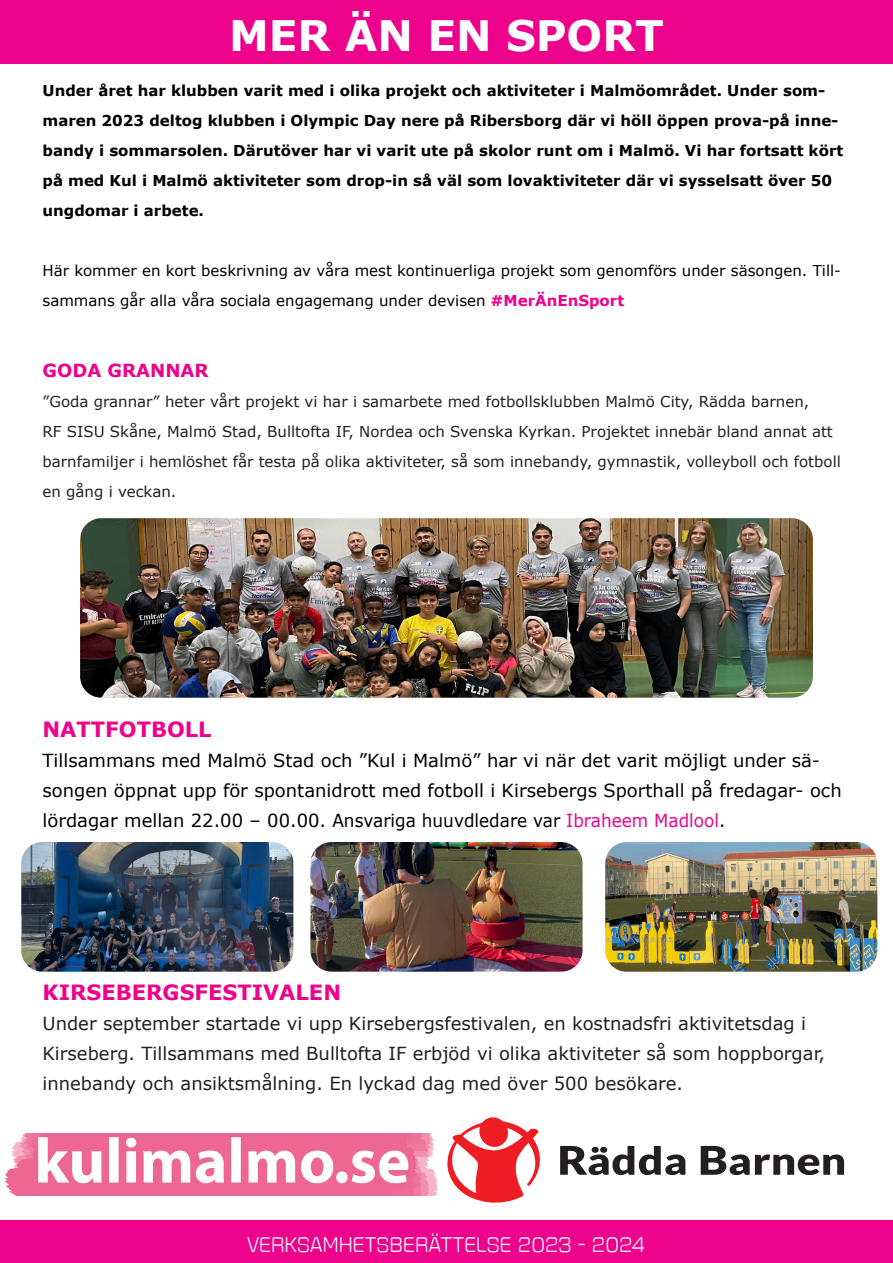
<style>
.page{position:relative;width:893px;height:1263px;background:#fff}
.page>*{position:absolute;margin:0;border:0;box-sizing:border-box;transform-origin:0 0}
.t1{font:700 42px "Verdana";color:#fff}
.t2{font:700 21px "Verdana";color:#ed028c}
.t3{font:21px "Fromthe Stars Lt";color:#fff}
.t4{font:18px/30px "Verdana";color:#000}
.t5{font:18px/30px "Verdana";color:#231f20}
.t6{font:700 18px "Verdana";color:#ed028c}
.t7{font:700 15px/30px "Verdana";color:#000}
.t8{font:15px/30px "Verdana";color:#231f20}
.t9{font:15px/30px "Verdana";color:#000}
.s1{font-weight:700;color:#ed028c}
.s2{color:#ed028c}
</style>
<div class="page">
<div style="left:0;top:0;width:893px;height:64px;background:#ed028c"></div>
<div style="left:0;top:1220px;width:893px;height:43px;background:#ed028c"></div>
<img style="left:4px;top:1133px;width:434px;height:63px">
<svg style="left:560px;top:1146px;width:125px;height:29px"></svg>
<svg style="left:701px;top:1146px;width:143px;height:29px"></svg>
<svg style="left:447px;top:1118px;width:93px;height:85px"></svg>
<img style="left:80px;top:518px;width:733px;height:180px">
<img style="left:21px;top:842px;width:272px;height:130px">
<img style="left:310px;top:842px;width:273px;height:130px">
<img style="left:605px;top:842px;width:272px;height:130px">
<p class="t1" style="left:229px;top:9px;width:436px">MER ÄN EN SPORT</p>
<p class="t7" style="left:43px;top:76px;width:802px">Under året har klubben varit med i olika projekt och aktiviteter i Malmöområdet. Under som&shy;maren 2023 deltog klubben i Olympic Day nere på Ribersborg där vi höll öppen prova-på inne&shy;bandy i sommarsolen. Därutöver har vi varit ute på skolor runt om i Malmö. Vi har fortsatt kört på med Kul i Malmö aktiviteter som drop-in så väl som lovaktiviteter där vi sysselsatt över 50 ungdomar i arbete.</p>
<p class="t9" style="left:43px;top:256px;width:800px">Här kommer en kort beskrivning av våra mest kontinuerliga projekt som genomförs under säsongen. Till&shy;sammans går alla våra sociala engagemang under devisen <span class="s1">#MerÄnEnSport</span></p>
<p class="t6" style="left:43px;top:359px;width:168px">GODA GRANNAR</p>
<p class="t8" style="left:43px;top:387px;width:800px">”Goda grannar” heter vårt projekt vi har i samarbete med fotbollsklubben Malmö City, Rädda barnen,<br>RF SISU Skåne, Malmö Stad, Bulltofta IF, Nordea och Svenska Kyrkan. Projektet innebär bland annat att barnfamiljer i hemlöshet får testa på olika aktiviteter, så som innebandy, gymnastik, volleyboll och fotboll en gång i veckan.</p>
<p class="t2" style="left:43px;top:716px;width:171px">NATTFOTBOLL</p>
<p class="t4" style="left:43px;top:746px;width:801px">Tillsammans med Malmö Stad och ”Kul i Malmö” har vi när det varit möjligt under sä&shy;songen öppnat upp för spontanidrott med fotboll i Kirsebergs Sporthall på fredagar- och lördagar mellan 22.00 – 00.00. Ansvariga huuvdledare var <span class="s2">Ibraheem Madlool</span>.</p>
<p class="t2" style="left:43px;top:979px;width:300px">KIRSEBERGSFESTIVALEN</p>
<p class="t5" style="left:43px;top:1009px;width:784px">Under september startade vi upp Kirsebergsfestivalen, en kostnadsfri aktivitetsdag i<br>Kirseberg. Tillsammans med Bulltofta IF erbjöd vi olika aktiviteter så som hoppborgar, innebandy och ansiktsmålning. En lyckad dag med över 500 besökare.</p>
<h2 class="t3" style="left:247px;top:1232px;width:400px">VERKSAMHETSBERÄTTELSE 2023 - 2024</h2>
</div>
